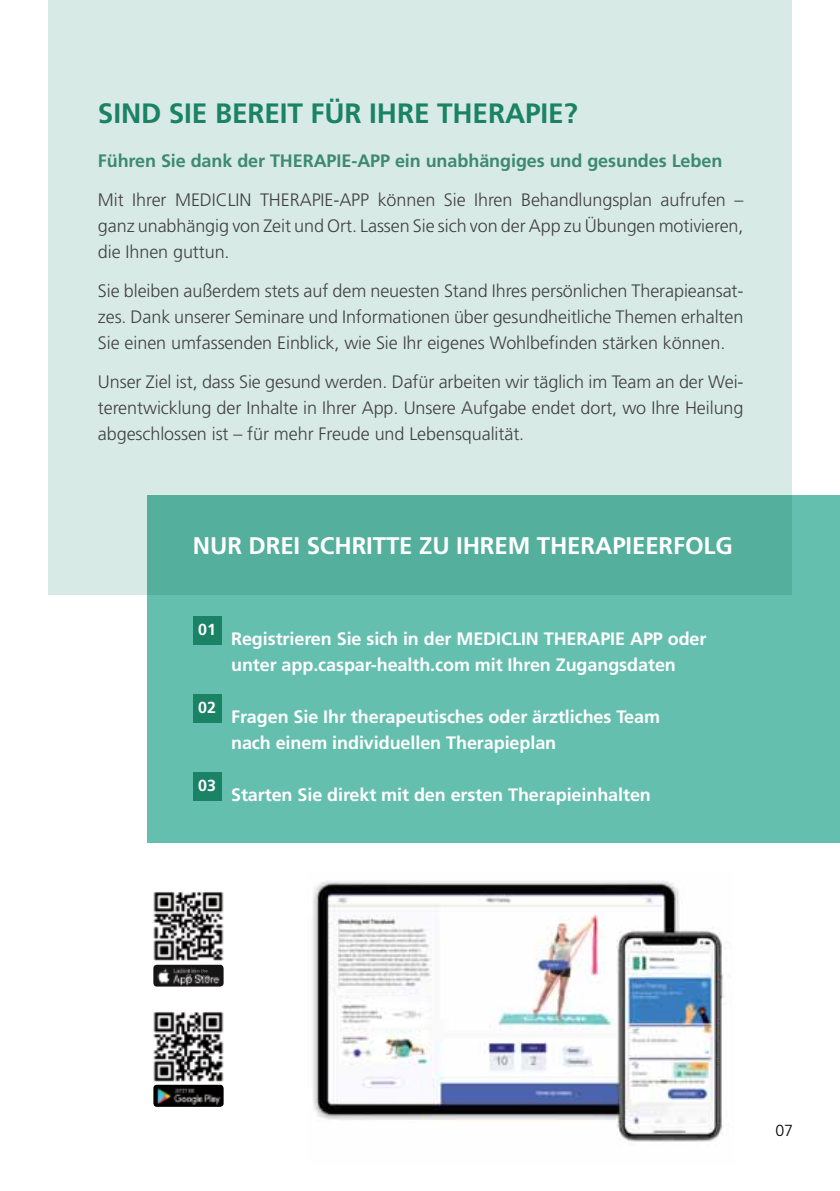
<style>
.page{position:relative;width:840px;height:1191px;background:#fff}
.page>*{position:absolute;margin:0;border:0;box-sizing:border-box;transform-origin:0 0}
.t1{font:700 28px "Frutiger LT Pro";letter-spacing:-.005em;color:#1a8265}
.t2{font:700 24px "Frutiger LT Pro";letter-spacing:-.005em;color:#fff}
.t3{font:300 18px/26px "Frutiger LT Pro";letter-spacing:-.005em;color:#414042;text-align:justify}
.t4{font:700 18px/26px "Frutiger LT Pro";letter-spacing:-.005em;color:#fff}
.t5{font:700 18px "Frutiger LT Pro";letter-spacing:-.005em;color:#3c8a70}
.t6{font:700 16px "Frutiger LT Pro";color:#fff}
.t7{font:300 16px "Frutiger LT Pro";color:#000}
</style>
<div class="page">
<div style="left:48px;top:0;width:743px;height:594px;background:#d8eae5"></div>
<div style="left:147px;top:495px;width:692px;height:347px;background:linear-gradient(to right,#60baa9,#62bcab)"></div>
<div style="left:193px;top:616px;width:28px;height:29px;background:#1a8265"></div>
<div style="left:193px;top:694px;width:28px;height:29px;background:#1a8265"></div>
<div style="left:193px;top:772px;width:28px;height:29px;background:#1a8265"></div>
<img style="left:313px;top:880px;width:413px;height:262px">
<img style="left:153px;top:892px;width:70px;height:69px">
<img style="left:153px;top:1012px;width:70px;height:69px">
<img style="left:153px;top:964px;width:70px;height:22px">
<svg style="left:186px;top:969px;width:5px;height:12px"></svg>
<svg style="left:197px;top:969px;width:13px;height:11px"></svg>
<img style="left:153px;top:1084px;width:70px;height:22px">
<h1 class="t1" style="left:98px;top:97px;width:481px">Sind Sie bereit für Ihre Therapie?</h1>
<p class="t5" style="left:98px;top:150px;width:625px">Führen Sie dank der Therapie-App ein unabhängiges und gesundes Leben</p>
<p class="t3" style="left:98px;top:187px;width:646px">Mit Ihrer MEDICLIN Therapie-App können Sie Ihren Behandlungsplan aufrufen – ganz unabhängig von Zeit und Ort. Lassen Sie sich von der App zu Übungen motivieren, die Ihnen guttun.</p>
<p class="t3" style="left:98px;top:278px;width:646px">Sie bleiben außerdem stets auf dem neuesten Stand Ihres persönlichen Therapieansat&shy;zes. Dank unserer Seminare und Informationen über gesundheitliche Themen erhalten Sie einen umfassenden Einblick, wie Sie Ihr eigenes Wohlbefinden stärken können.</p>
<p class="t3" style="left:98px;top:369px;width:646px">Unser Ziel ist, dass Sie gesund werden. Dafür arbeiten wir täglich im Team an der Wei&shy;terentwicklung der Inhalte in Ihrer App. Unsere Aufgabe endet dort, wo Ihre Heilung abgeschlossen ist – für mehr Freude und Lebensqualität.</p>
<h2 class="t2" style="left:193px;top:531px;width:541px">Nur drei Schritte zu Ihrem Therapieerfolg</h2>
<p class="t6" style="left:198px;top:619px;width:19px">01</p>
<p class="t6" style="left:198px;top:697px;width:19px">02</p>
<p class="t6" style="left:198px;top:775px;width:19px">03</p>
<p class="t4" style="left:231px;top:626px;width:476px">Registrieren Sie sich in der MEDICLIN Therapie APP oder unter app.caspar-health.com mit Ihren Zugangsdaten</p>
<p class="t4" style="left:231px;top:704px;width:430px">Fragen Sie Ihr therapeutisches oder ärztliches Team nach einem individuellen Therapieplan</p>
<p class="t4" style="left:231px;top:782px;width:421px">Starten Sie direkt mit den ersten Therapieinhalten</p>
<p class="t7" style="left:774px;top:1121px;width:19px">07</p>
</div>
